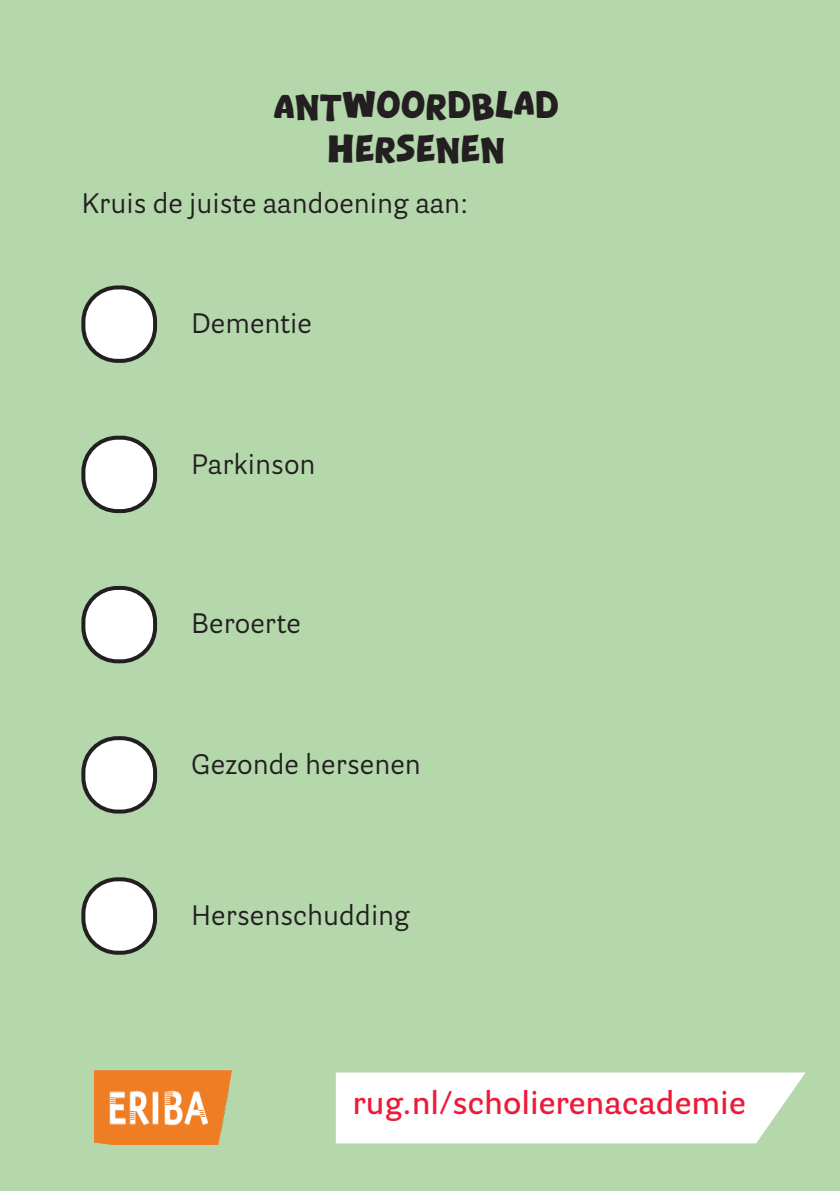
<style>
.page{position:relative;width:840px;height:1191px;background:#fff}
.page>*{position:absolute;margin:0;border:0;box-sizing:border-box;transform-origin:0 0}
.t1{font:36px "Cracker Winter";color:#231f20}
.t2{font:600 32px "Parry Grotesque";color:#ed1a3a}
.t3{font:28px "Parry Grotesque";color:#231f20}
</style>
<div class="page">
<div style="left:0;top:0;width:839px;height:1191px;background:#b5d7ac"></div>
<div style="left:83px;top:287px;width:72px;height:74px;background:#fff;border-radius:34px"></div>
<div style="left:81px;top:285px;width:76px;height:78px;border:4px solid #231f20;border-radius:34px"></div>
<div style="left:83px;top:438px;width:72px;height:73px;background:#fff;border-radius:34px"></div>
<div style="left:81px;top:436px;width:76px;height:77px;border:4px solid #231f20;border-radius:34px"></div>
<div style="left:83px;top:588px;width:72px;height:73px;background:#fff;border-radius:34px"></div>
<div style="left:81px;top:586px;width:76px;height:77px;border:4px solid #231f20;border-radius:34px"></div>
<div style="left:83px;top:738px;width:72px;height:73px;background:#fff;border-radius:34px"></div>
<div style="left:81px;top:736px;width:76px;height:77px;border:4px solid #231f20;border-radius:34px"></div>
<div style="left:83px;top:879px;width:72px;height:73px;background:#fff;border-radius:34px"></div>
<div style="left:81px;top:877px;width:76px;height:77px;border:4px solid #231f20;border-radius:34px"></div>
<img style="left:94px;top:1070px;width:139px;height:74px">
<svg style="left:335px;top:1072px;width:470px;height:71px"></svg>
<p class="t1" style="left:273px;top:88px;width:287px">ANTWOORDBLAD</p>
<p class="t1" style="left:327px;top:131px;width:179px">HERSENEN</p>
<p class="t3" style="left:81px;top:183px;width:388px">Kruis de juiste aandoening aan:</p>
<p class="t3" style="left:191px;top:303px;width:122px">Dementie</p>
<p class="t3" style="left:191px;top:444px;width:126px">Parkinson</p>
<p class="t3" style="left:191px;top:603px;width:111px">Beroerte</p>
<p class="t3" style="left:191px;top:744px;width:231px">Gezonde hersenen</p>
<p class="t3" style="left:191px;top:895px;width:221px">Hersenschudding</p>
<p class="t2" style="left:352px;top:1080px;width:394px">rug.nl/scholierenacademie</p>
</div>
